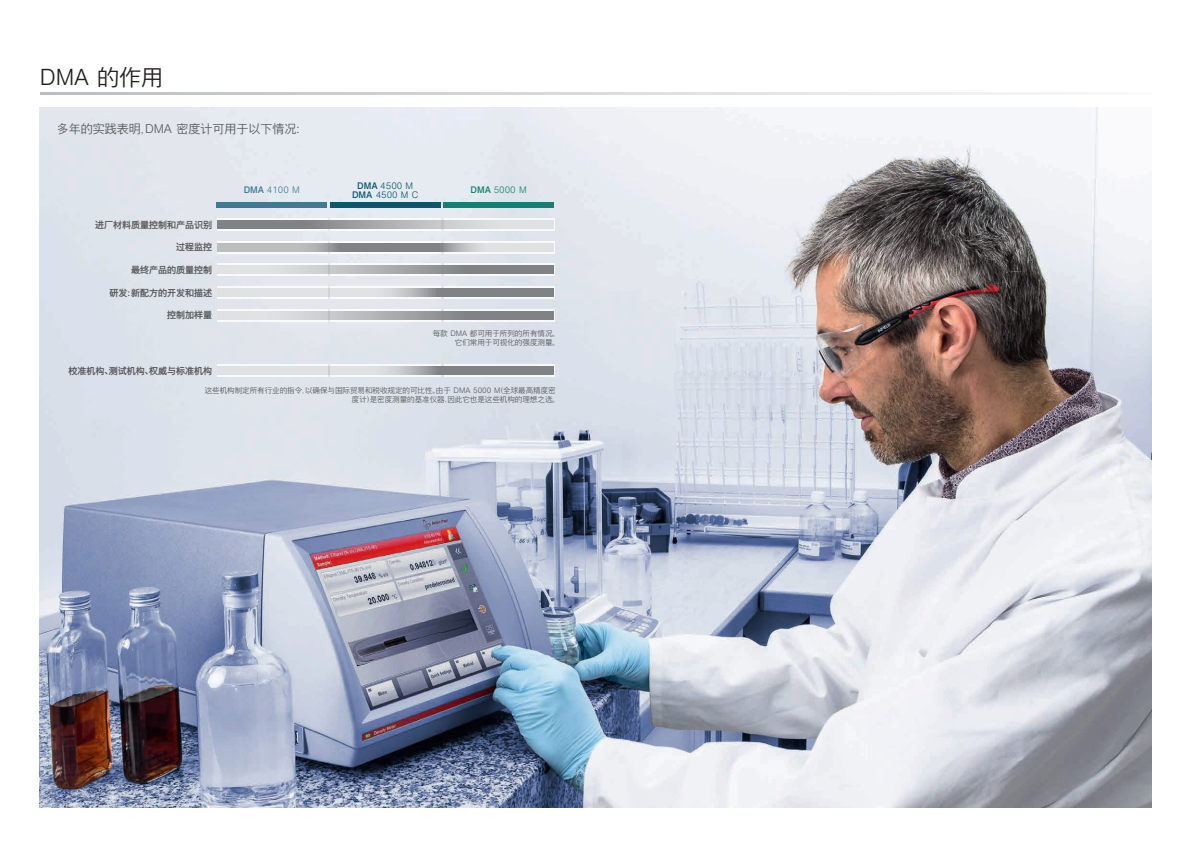
<style>
.page{position:relative;width:1191px;height:842px;background:#fff}
.page>*{position:absolute;margin:0;border:0;box-sizing:border-box;transform-origin:0 0}
.t1{font:300 22px "Nimbus Sans Global";color:#231f20}
.t2{font:300 12px "Nimbus Sans Global";color:#57585a}
.t3{font:500 9px "Nimbus Sans Global";color:#57585a}
.t4{font:300 9px/9px "Nimbus Sans Global";color:#0b576d;text-align:center}
.t5{font:300 9px "Nimbus Sans Global";color:#3c7b93}
.t6{font:300 9px "Nimbus Sans Global";color:#167f75}
.t7{font:300 7.5px/9px "Nimbus Sans Global";color:#57585a;text-align:right}
.s1{font-weight:500}
</style>
<div class="page">
<hr style="left:40px;top:92px;width:1111px;height:3px;background:#bcbdc0">
<img style="left:40px;top:108px;width:1111px;height:700px">
<div style="left:217px;top:218px;width:111px;height:13px;background:#fff"></div>
<svg style="left:217px;top:241px;width:111px;height:13px"></svg>
<svg style="left:217px;top:264px;width:111px;height:12px"></svg>
<div style="left:217px;top:286px;width:111px;height:13px;background:#fff"></div>
<svg style="left:217px;top:309px;width:111px;height:13px"></svg>
<div style="left:217px;top:364px;width:111px;height:12px;background:#f8f9fb"></div>
<div style="left:331px;top:218px;width:110px;height:13px;background:#fff"></div>
<svg style="left:331px;top:241px;width:110px;height:13px"></svg>
<svg style="left:331px;top:264px;width:110px;height:12px"></svg>
<div style="left:331px;top:286px;width:110px;height:13px;background:#fff"></div>
<svg style="left:331px;top:309px;width:110px;height:13px"></svg>
<div style="left:331px;top:364px;width:110px;height:12px;background:#f8f9fb"></div>
<div style="left:444px;top:218px;width:110px;height:13px;background:#fff"></div>
<svg style="left:444px;top:241px;width:110px;height:13px"></svg>
<svg style="left:444px;top:264px;width:110px;height:12px"></svg>
<div style="left:444px;top:286px;width:110px;height:13px;background:#f8f9fb"></div>
<svg style="left:444px;top:309px;width:110px;height:13px"></svg>
<div style="left:444px;top:364px;width:110px;height:12px;background:#f7f9fb"></div>
<div style="left:216px;top:202px;width:111px;height:6px;background:#3c7b93"></div>
<div style="left:330px;top:202px;width:110px;height:6px;background:#0b576d"></div>
<div style="left:443px;top:202px;width:111px;height:6px;background:#167f75"></div>
<svg style="left:217px;top:220px;width:337px;height:9px;background:#adafb1"></svg>
<svg style="left:217px;top:243px;width:337px;height:8px;background:#aeafb2"></svg>
<svg style="left:217px;top:266px;width:337px;height:8px;background:#adafb1"></svg>
<svg style="left:217px;top:288px;width:337px;height:9px;background:#b8babc"></svg>
<svg style="left:217px;top:311px;width:337px;height:8px;background:#adafb1"></svg>
<svg style="left:217px;top:366px;width:337px;height:9px;background:#b8b9bc"></svg>
<h1 class="t1" style="left:40px;top:65px;width:125px">DMA 的作用</h1>
<h2 class="t2" style="left:57px;top:122px;width:253px">多年的实践表明，DMA 密度计可用于以下情况：</h2>
<p class="t3" style="left:95px;top:219px;width:118px">进厂材料质量控制和产品识别</p>
<p class="t3" style="left:176px;top:242px;width:37px">过程监控</p>
<p class="t3" style="left:131px;top:265px;width:82px">最终产品的质量控制</p>
<p class="t3" style="left:109px;top:287px;width:104px">研发：新配方的开发和描述</p>
<p class="t3" style="left:167px;top:310px;width:46px">控制加样量</p>
<p class="t5" style="left:244px;top:185px;width:58px"><span class="s1">DMA</span> 4100 M</p>
<p class="t4" style="left:352px;top:181px;width:68px"><span class="s1">DMA</span> 4500 M<br><span class="s1">DMA</span> 4500 M C</p>
<p class="t6" style="left:470px;top:185px;width:58px"><span class="s1">DMA</span> 5000 M</p>
<p class="t7" style="left:433px;top:329px;width:129px">每款 DMA 都可用于所列的所有情况。它们常用于可视化的强度测量。</p>
<p class="t7" style="left:352px;top:385px;width:209px;text-align:left;text-indent:-147px">这些机构制定所有行业的指令，以确保与国际贸易和税收规定的可比性。由于 DMA 5000 M（全球最高精度密度计）是密度测量的基准仪器，因此它也是这些机构的理想之选。</p>
<p class="t3" style="left:68px;top:365px;width:145px">校准机构、测试机构、权威与标准机构</p>
</div>
